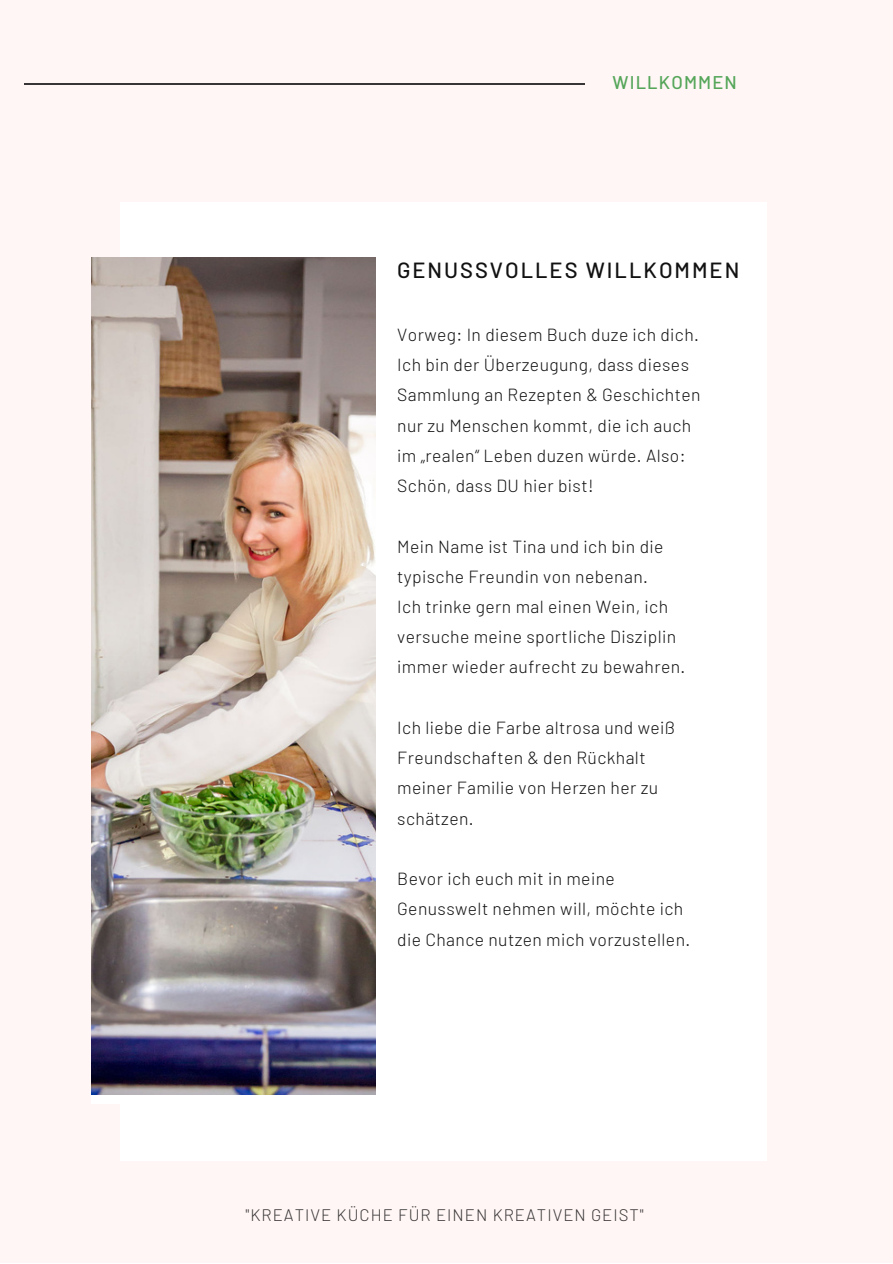
<style>
.page{position:relative;width:893px;height:1264px;background:#fff}
.page>*{position:absolute;margin:0;border:0;box-sizing:border-box;transform-origin:0 0}
.t1{font:500 21.9px "Barlow";letter-spacing:.09em;color:#121111}
.t2{font:500 18.45px "Barlow";letter-spacing:.065em;color:#55a65a}
.t3{font:300 17.55px/30.3px "Barlow";letter-spacing:.025em;color:#121111}
.t4{font:300 16.65px "Barlow";letter-spacing:.06em;color:#383536}
</style>
<div class="page">
<div style="left:0;top:0;width:892px;height:1262px;background:#fff6f5"></div>
<div style="left:120px;top:202px;width:647px;height:958px;background:#fff"></div>
<div style="left:91px;top:395px;width:293px;height:708px;background:#fff"></div>
<img style="left:91px;top:257px;width:285px;height:837px">
<hr style="left:25px;top:83px;width:559px;height:1px;background:#383536">
<p class="t2" style="left:612px;top:71px;width:126px">WILLKOMMEN</p>
<p class="t1" style="left:397px;top:256px;width:343px">GENUSSVOLLES WILLKOMMEN</p>
<p class="t3" style="left:397px;top:318px;width:303px">Vorweg: In diesem Buch duze ich dich.</p>
<p class="t3" style="left:397px;top:349px;width:305px">Ich bin der Überzeugung, dass dieses Sammlung an Rezepten &amp; Geschichten nur zu Menschen kommt, die ich auch im „realen“ Leben duzen würde. Also:</p>
<p class="t3" style="left:397px;top:470px;width:198px">Schön, dass DU hier bist!</p>
<p class="t3" style="left:397px;top:530px;width:268px">Mein Name ist Tina und ich bin die typische Freundin von nebenan.</p>
<p class="t3" style="left:397px;top:591px;width:289px">Ich trinke gern mal einen Wein, ich versuche meine sportliche Disziplin immer wieder aufrecht zu bewahren.</p>
<p class="t3" style="left:397px;top:711px;width:279px">Ich liebe die Farbe altrosa und weiß<br>Freundschaften &amp; den Rückhalt meiner Familie von Herzen her zu schätzen.</p>
<p class="t3" style="left:397px;top:863px;width:294px">Bevor ich euch mit in meine<br>Genusswelt nehmen will, möchte ich die Chance nutzen mich vorzustellen.</p>
<p class="t4" style="left:245px;top:1204px;width:400px">"KREATIVE KÜCHE FÜR EINEN KREATIVEN GEIST"</p>
</div>
